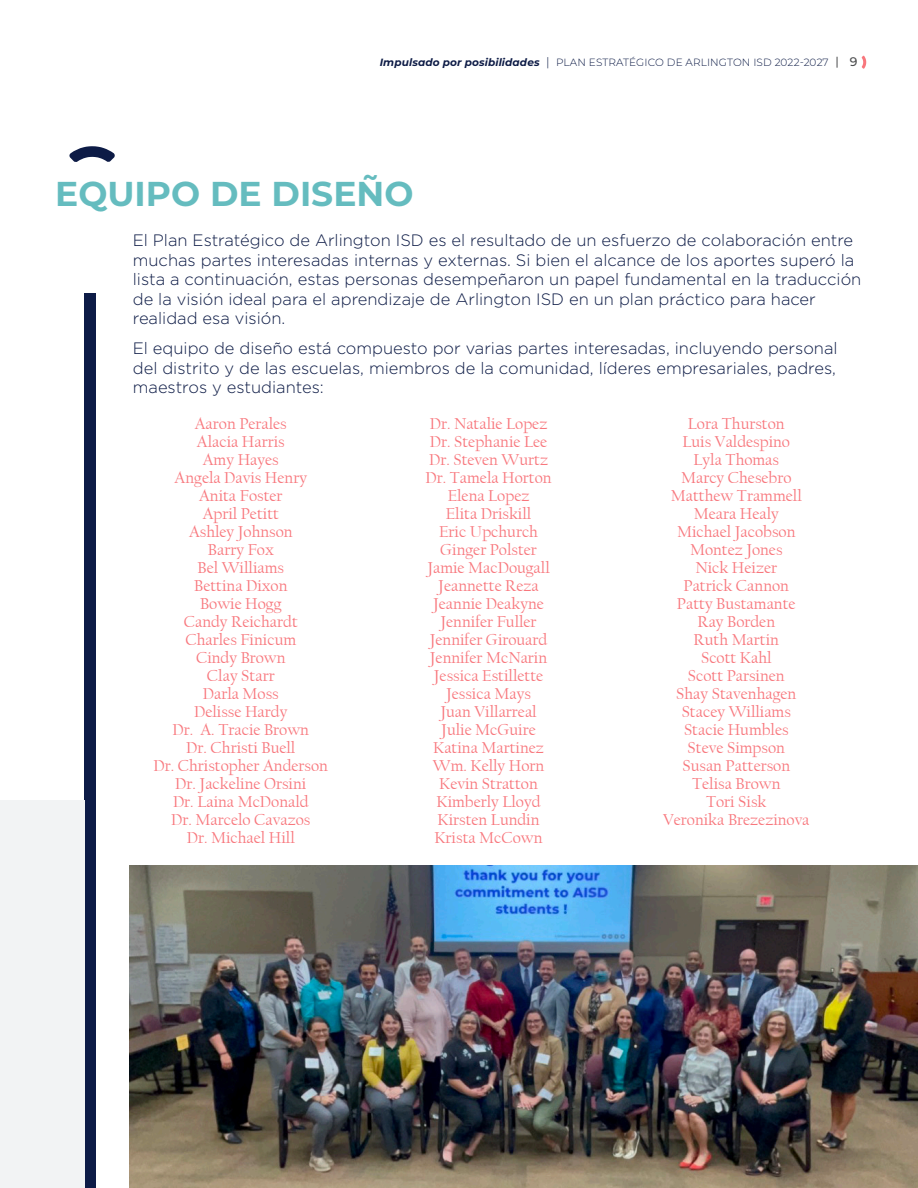
<style>
.page{position:relative;width:918px;height:1188px;background:#fff}
.page>*{position:absolute;margin:0;border:0;box-sizing:border-box;transform-origin:0 0}
.Paragraph_Style_9pt{font:700 34.5px "Montserrat";color:#65bcbf}
.Paragraph_Style_9pt-2{font:16.5px "Californian FB";color:#f8777d}
.Paragraph_Style_9pt-3{font:300 16.5px/19.5px "Gotham";color:#0d1b46}
.t1{font:500 12.45px "Montserrat";color:#4b4c4d}
.t2{font:300 10.5px "Montserrat";letter-spacing:.01em;color:#0d1b46}
.s1{font-weight:700;font-style:italic}
.s2{font-size:12px}
</style>
<div class="page">
<img style="left:130px;top:866px;width:788px;height:322px">
<div style="left:85px;top:293px;width:11px;height:895px;background:#0d1b46"></div>
<div style="left:0;top:801px;width:85px;height:387px;background:#f2f3f4"></div>
<svg style="left:69px;top:146px;width:46px;height:16px"></svg>
<svg style="left:862px;top:56px;width:4px;height:13px"></svg>
<p class="t2" style="left:380px;top:55px;width:450px"><span class="s1">Impulsado por posibilidades</span> <span class="s2">|</span> PLAN ESTRATÉGICO DE ARLINGTON ISD 2022-2027</p>
<p class="t1" style="left:850px;top:53px;width:9px">9</p>
<p class="Paragraph_Style_9pt" style="left:55px;top:169px;width:360px">EQUIPO DE DISEÑO</p>
<p class="Paragraph_Style_9pt-3" style="left:133px;top:230px;width:730px">El Plan Estratégico de Arlington ISD es el resultado de un esfuerzo de colaboración entre muchas partes interesadas internas y externas. Si bien el alcance de los aportes superó la lista a continuación, estas personas desempeñaron un papel fundamental en la traducción de la visión ideal para el aprendizaje de Arlington ISD en un plan práctico para hacer realidad esa visión.</p>
<p class="Paragraph_Style_9pt-3" style="left:133px;top:338px;width:706px;text-align:justify">El equipo de diseño está compuesto por varias partes interesadas, incluyendo personal del distrito y de las escuelas, miembros de la comunidad, líderes empresariales, padres, maestros y estudiantes:</p>
<p class="Paragraph_Style_9pt-2" style="left:195px;top:415px;width:94px">Aaron Perales</p>
<p class="Paragraph_Style_9pt-2" style="left:197px;top:433px;width:89px">Alacia Harris</p>
<p class="Paragraph_Style_9pt-2" style="left:203px;top:451px;width:77px">Amy Hayes</p>
<p class="Paragraph_Style_9pt-2" style="left:175px;top:469px;width:134px">Angela Davis Henry</p>
<p class="Paragraph_Style_9pt-2" style="left:199px;top:487px;width:85px">Anita Foster</p>
<p class="Paragraph_Style_9pt-2" style="left:203px;top:505px;width:78px">April Petitt</p>
<p class="Paragraph_Style_9pt-2" style="left:189px;top:523px;width:105px">Ashley Johnson</p>
<p class="Paragraph_Style_9pt-2" style="left:208px;top:541px;width:67px">Barry Fox</p>
<p class="Paragraph_Style_9pt-2" style="left:198px;top:559px;width:88px">Bel Williams</p>
<p class="Paragraph_Style_9pt-2" style="left:194px;top:577px;width:95px">Bettina Dixon</p>
<p class="Paragraph_Style_9pt-2" style="left:200px;top:595px;width:83px">Bowie Hogg</p>
<p class="Paragraph_Style_9pt-2" style="left:184px;top:613px;width:116px">Candy Reichardt</p>
<p class="Paragraph_Style_9pt-2" style="left:185px;top:631px;width:112px">Charles Finicum</p>
<p class="Paragraph_Style_9pt-2" style="left:196px;top:649px;width:91px">Cindy Brown</p>
<p class="Paragraph_Style_9pt-2" style="left:207px;top:667px;width:69px">Clay Starr</p>
<p class="Paragraph_Style_9pt-2" style="left:203px;top:685px;width:77px">Darla Moss</p>
<p class="Paragraph_Style_9pt-2" style="left:194px;top:703px;width:95px">Delisse Hardy</p>
<p class="Paragraph_Style_9pt-2" style="left:173px;top:721px;width:138px">Dr. A. Tracie Brown</p>
<p class="Paragraph_Style_9pt-2" style="left:186px;top:739px;width:111px">Dr. Christi Buell</p>
<p class="Paragraph_Style_9pt-2" style="left:154px;top:757px;width:176px">Dr. Christopher Anderson</p>
<p class="Paragraph_Style_9pt-2" style="left:175px;top:775px;width:133px">Dr. Jackeline Orsini</p>
<p class="Paragraph_Style_9pt-2" style="left:173px;top:793px;width:137px">Dr. Laina McDonald</p>
<p class="Paragraph_Style_9pt-2" style="left:171px;top:811px;width:141px">Dr. Marcelo Cavazos</p>
<p class="Paragraph_Style_9pt-2" style="left:187px;top:829px;width:109px">Dr. Michael Hill</p>
<p class="Paragraph_Style_9pt-2" style="left:688px;top:415px;width:98px">Lora Thurston</p>
<p class="Paragraph_Style_9pt-2" style="left:683px;top:433px;width:109px">Luis Valdespino</p>
<p class="Paragraph_Style_9pt-2" style="left:694px;top:451px;width:87px">Lyla Thomas</p>
<p class="Paragraph_Style_9pt-2" style="left:681px;top:469px;width:112px">Marcy Chesebro</p>
<p class="Paragraph_Style_9pt-2" style="left:671px;top:487px;width:133px">Matthew Trammell</p>
<p class="Paragraph_Style_9pt-2" style="left:694px;top:505px;width:87px">Meara Healy</p>
<p class="Paragraph_Style_9pt-2" style="left:677px;top:523px;width:120px">Michael Jacobson</p>
<p class="Paragraph_Style_9pt-2" style="left:690px;top:541px;width:94px">Montez Jones</p>
<p class="Paragraph_Style_9pt-2" style="left:696px;top:559px;width:83px">Nick Heizer</p>
<p class="Paragraph_Style_9pt-2" style="left:684px;top:577px;width:107px">Patrick Cannon</p>
<p class="Paragraph_Style_9pt-2" style="left:677px;top:595px;width:120px">Patty Bustamante</p>
<p class="Paragraph_Style_9pt-2" style="left:697px;top:613px;width:79px">Ray Borden</p>
<p class="Paragraph_Style_9pt-2" style="left:694px;top:631px;width:87px">Ruth Martin</p>
<p class="Paragraph_Style_9pt-2" style="left:701px;top:649px;width:72px">Scott Kahl</p>
<p class="Paragraph_Style_9pt-2" style="left:688px;top:667px;width:98px">Scott Parsinen</p>
<p class="Paragraph_Style_9pt-2" style="left:676px;top:685px;width:122px">Shay Stavenhagen</p>
<p class="Paragraph_Style_9pt-2" style="left:682px;top:703px;width:111px">Stacey Williams</p>
<p class="Paragraph_Style_9pt-2" style="left:684px;top:721px;width:106px">Stacie Humbles</p>
<p class="Paragraph_Style_9pt-2" style="left:688px;top:739px;width:99px">Steve Simpson</p>
<p class="Paragraph_Style_9pt-2" style="left:682px;top:757px;width:109px">Susan Patterson</p>
<p class="Paragraph_Style_9pt-2" style="left:692px;top:775px;width:90px">Telisa Brown</p>
<p class="Paragraph_Style_9pt-2" style="left:706px;top:793px;width:62px">Tori Sisk</p>
<p class="Paragraph_Style_9pt-2" style="left:663px;top:811px;width:148px">Veronika Brezezinova</p>
<p class="Paragraph_Style_9pt-2" style="left:430px;top:415px;width:119px">Dr. Natalie Lopez</p>
<p class="Paragraph_Style_9pt-2" style="left:430px;top:433px;width:119px">Dr. Stephanie Lee</p>
<p class="Paragraph_Style_9pt-2" style="left:429px;top:451px;width:120px">Dr. Steven Wurtz</p>
<p class="Paragraph_Style_9pt-2" style="left:425px;top:469px;width:128px">Dr. Tamela Horton</p>
<p class="Paragraph_Style_9pt-2" style="left:448px;top:487px;width:83px">Elena Lopez</p>
<p class="Paragraph_Style_9pt-2" style="left:446px;top:505px;width:87px">Elita Driskill</p>
<p class="Paragraph_Style_9pt-2" style="left:439px;top:523px;width:100px">Eric Upchurch</p>
<p class="Paragraph_Style_9pt-2" style="left:440px;top:541px;width:98px">Ginger Polster</p>
<p class="Paragraph_Style_9pt-2" style="left:427px;top:559px;width:124px">Jamie MacDougall</p>
<p class="Paragraph_Style_9pt-2" style="left:438px;top:577px;width:102px">Jeannette Reza</p>
<p class="Paragraph_Style_9pt-2" style="left:433px;top:595px;width:112px">Jeannie Deakyne</p>
<p class="Paragraph_Style_9pt-2" style="left:440px;top:613px;width:98px">Jennifer Fuller</p>
<p class="Paragraph_Style_9pt-2" style="left:430px;top:631px;width:119px">Jennifer Girouard</p>
<p class="Paragraph_Style_9pt-2" style="left:430px;top:649px;width:119px">Jennifer McNarin</p>
<p class="Paragraph_Style_9pt-2" style="left:434px;top:667px;width:111px">Jessica Estillette</p>
<p class="Paragraph_Style_9pt-2" style="left:446px;top:685px;width:86px">Jessica Mays</p>
<p class="Paragraph_Style_9pt-2" style="left:440px;top:703px;width:98px">Juan Villarreal</p>
<p class="Paragraph_Style_9pt-2" style="left:441px;top:721px;width:96px">Julie McGuire</p>
<p class="Paragraph_Style_9pt-2" style="left:433px;top:739px;width:112px">Katina Martinez</p>
<p class="Paragraph_Style_9pt-2" style="left:433px;top:757px;width:113px">Wm. Kelly Horn</p>
<p class="Paragraph_Style_9pt-2" style="left:439px;top:775px;width:100px">Kevin Stratton</p>
<p class="Paragraph_Style_9pt-2" style="left:437px;top:793px;width:106px">Kimberly Lloyd</p>
<p class="Paragraph_Style_9pt-2" style="left:438px;top:811px;width:104px">Kirsten Lundin</p>
<p class="Paragraph_Style_9pt-2" style="left:435px;top:829px;width:110px">Krista McCown</p>
</div>
